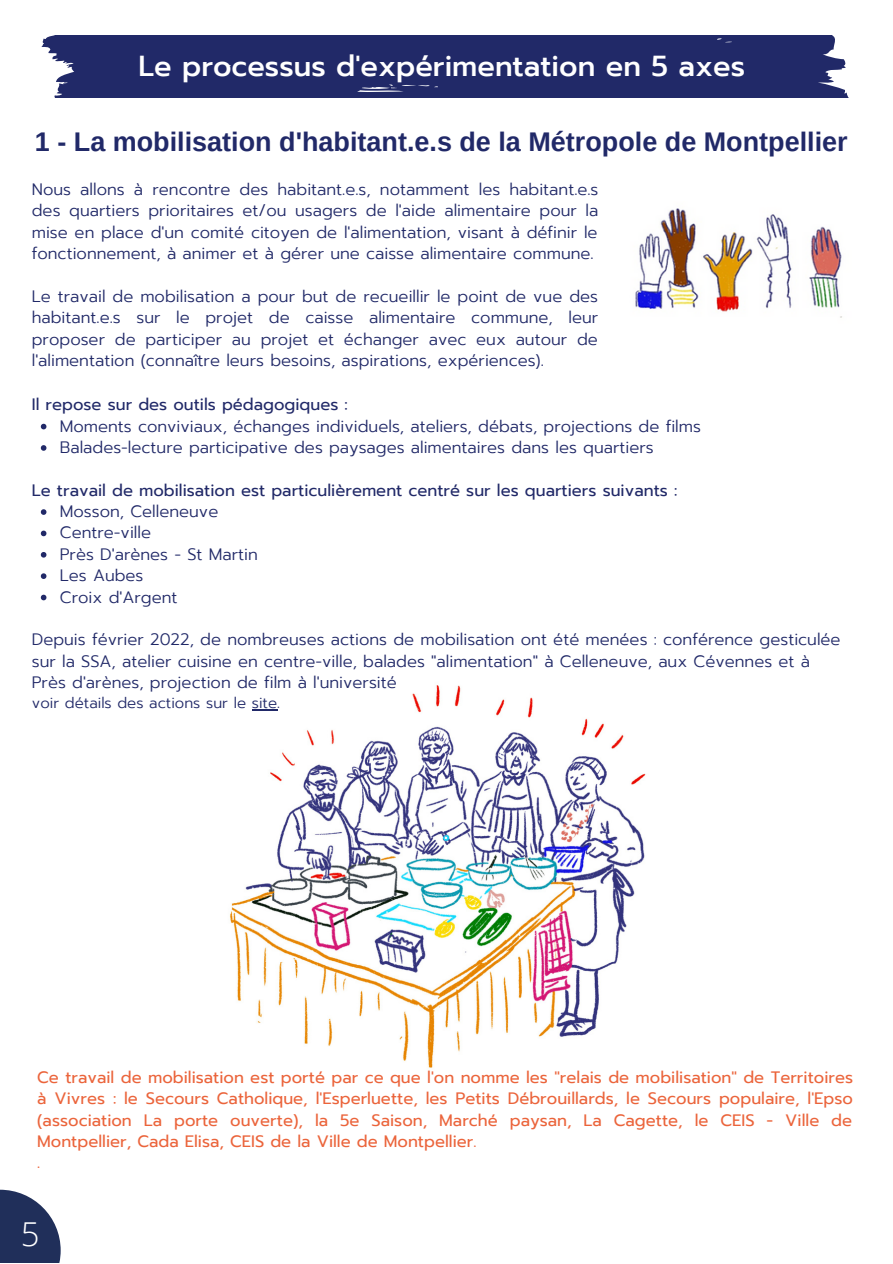
<style>
.page{position:relative;width:893px;height:1264px;background:#fff}
.page>*{position:absolute;margin:0;border:0;box-sizing:border-box;transform-origin:0 0}
.t1{font:300 33px "Open Sans";color:#fff}
.t2{font:500 28.8px "Prompt";color:#fff}
.t3{font:700 27px "Arimo";color:#212968}
.t4{font:300 16.5px/21.3px "Prompt";color:#212968}
.t5{font:16.5px/21.3px "Prompt";color:#eb643b}
.t6{font:16.5px "Prompt";color:#212968}
.t7{font:300 15px "Prompt";color:#212968}
</style>
<div class="page">
<div style="left:41px;top:36px;width:807px;height:61px;background:#212968"></div>
<img style="left:635px;top:208px;width:207px;height:110px">
<img style="left:230px;top:685px;width:416px;height:383px">
<svg style="left:41px;top:424px;width:5px;height:5px"></svg>
<svg style="left:41px;top:445px;width:5px;height:6px"></svg>
<svg style="left:41px;top:509px;width:5px;height:6px"></svg>
<svg style="left:41px;top:530px;width:5px;height:6px"></svg>
<svg style="left:41px;top:552px;width:5px;height:5px"></svg>
<svg style="left:41px;top:573px;width:5px;height:6px"></svg>
<svg style="left:41px;top:594px;width:5px;height:6px"></svg>
<svg style="left:252px;top:709px;width:25px;height:1px"></svg>
<svg style="left:0;top:1189px;width:61px;height:73px"></svg>
<h2 class="t2" style="left:138px;top:45px;width:608px">Le processus d'expérimentation en 5 axes</h2>
<h3 class="t3" style="left:35px;top:126px;width:814px">1 - La mobilisation d'habitant.e.s de la Métropole de Montpellier</h3>
<p class="t4" style="left:32px;top:179px;width:568px;text-align:justify">Nous allons à rencontre des habitant.e.s, notamment les habitant.e.s des quartiers prioritaires et/ou usagers de l'aide alimentaire pour la mise en place d'un comité citoyen de l'alimentation, visant à définir le fonctionnement, à animer et à gérer une caisse alimentaire commune.</p>
<p class="t4" style="left:32px;top:285px;width:568px;text-align:justify">Le travail de mobilisation a pour but de recueillir le point de vue des habitant.e.s sur le projet de caisse alimentaire commune, leur proposer de participer au projet et échanger avec eux autour de l'alimentation (connaître leurs besoins, aspirations, expériences).</p>
<p class="t6" style="left:32px;top:392px;width:317px">Il repose sur des outils pédagogiques :</p>
<p class="t4" style="left:60px;top:415px;width:642px">Moments conviviaux, échanges individuels, ateliers, débats, projections de films<br>Balades-lecture participative des paysages alimentaires dans les quartiers</p>
<p class="t6" style="left:32px;top:478px;width:647px">Le travail de mobilisation est particulièrement centré sur les quartiers suivants :</p>
<p class="t4" style="left:60px;top:501px;width:199px">Mosson, Celleneuve<br>Centre-ville<br>Près D'arènes - St Martin<br>Les Aubes<br>Croix d'Argent</p>
<p class="t4" style="left:32px;top:629px;width:810px">Depuis février 2022, de nombreuses actions de mobilisation ont été menées : conférence gesticulée sur la SSA, atelier cuisine en centre-ville, balades "alimentation" à Celleneuve, aux Cévennes et à<br>Près d'arènes, projection de film à l'université</p>
<p class="t7" style="left:32px;top:692px;width:249px">voir détails des actions sur le site.</p>
<p class="t5" style="left:37px;top:1066px;width:817px">Ce travail de mobilisation est porté par ce que l'on nomme les "relais de mobilisation" de Territoires à Vivres : le Secours Catholique, l'Esperluette, les Petits Débrouillards, le Secours populaire, l'Epso (association La porte ouverte), la 5e Saison, Marché paysan, La Cagette, le CEIS - Ville de Montpellier, Cada Elisa, CEIS de la Ville de Montpellier.<br>.</p>
<h1 class="t1" style="left:21px;top:1210px;width:20px">5</h1>
</div>
